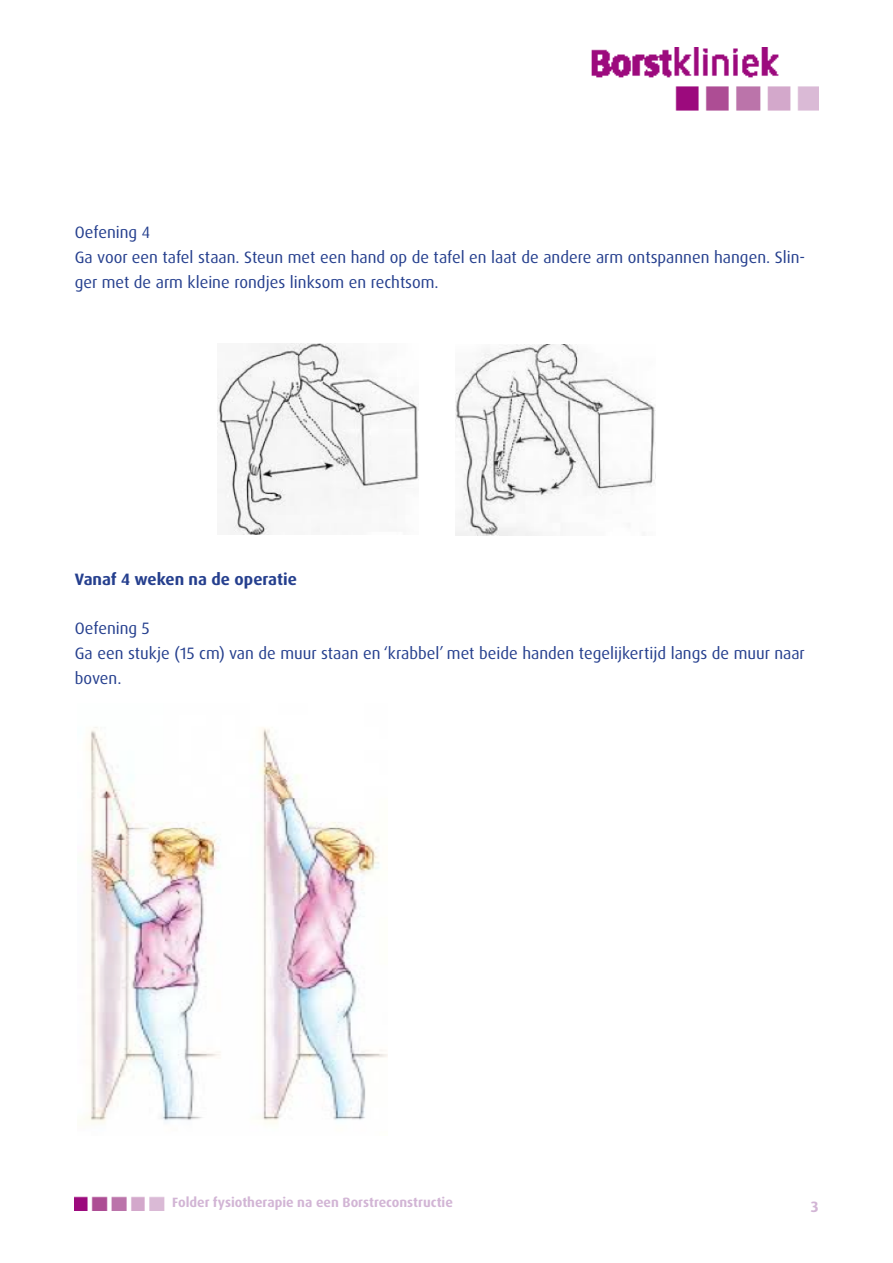
<style>
.page{position:relative;width:893px;height:1263px;background:#fff}
.page>*{position:absolute;margin:0;border:0;box-sizing:border-box;transform-origin:0 0}
.t1{font:16.5px/24.8px "Dax OT";color:#253f8e}
.t2{font:700 16.5px "Dax OT";color:#253f8e}
.t3{font:700 15px "Dax OT";color:#d2b5d5}
.t4{font:700 13.5px "Dax OT";color:#d2b5d5}
</style>
<div class="page">
<img style="left:75px;top:47px;width:743px;height:1163px">
<img style="left:456px;top:344px;width:199px;height:192px">
<img style="left:218px;top:344px;width:201px;height:191px">
<img style="left:78px;top:704px;width:310px;height:431px">
<p class="t1" style="left:75px;top:220px;width:77px">Oefening 4</p>
<p class="t1" style="left:75px;top:245px;width:732px">Ga voor een tafel staan. Steun met een hand op de tafel en laat de andere arm ontspannen hangen. Slin&shy;ger met de arm kleine rondjes linksom en rechtsom.</p>
<p class="t2" style="left:75px;top:569px;width:224px">Vanaf 4 weken na de operatie</p>
<p class="t1" style="left:75px;top:616px;width:76px">Oefening 5</p>
<p class="t1" style="left:75px;top:641px;width:732px">Ga een stukje (15 cm) van de muur staan en ‘krabbel’ met beide handen tegelijkertijd langs de muur naar boven.</p>
<p class="t4" style="left:172px;top:1194px;width:282px">Folder fysiotherapie na een Borstreconstructie</p>
<p class="t3" style="left:811px;top:1197px;width:9px">3</p>
</div>
